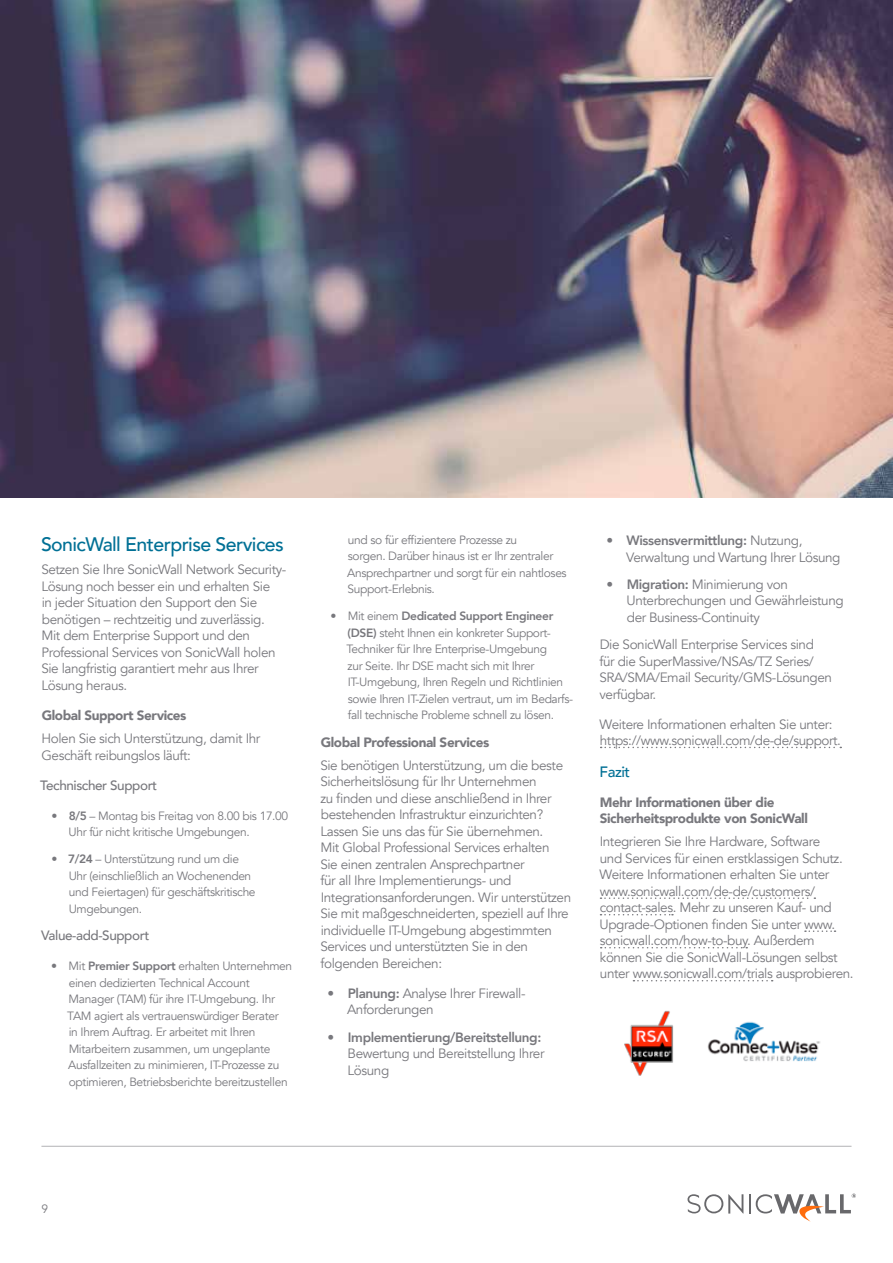
<style>
.page{position:relative;width:893px;height:1263px;background:#fff}
.page>*{position:absolute;margin:0;border:0;box-sizing:border-box;transform-origin:0 0}
.t1{font:500 19.5px "Avenir";letter-spacing:-.03em;color:#007095}
.t2{font:500 15px "Avenir";letter-spacing:-.03em;color:#007095}
.t3{font:13.5px/16.5px "Avenir";letter-spacing:-.03em;color:#78787d}
.t4{font:900 13.5px/16.5px "Avenir";letter-spacing:-.03em;color:#78787d}
.t5{font:500 13.5px "Avenir";letter-spacing:-.03em;color:#78787d}
.t6{font:800 13.5px "Avenir";letter-spacing:-.03em;color:#78787d}
.t7{font:12px/16.5px "Avenir";letter-spacing:-.03em;color:#78787d}
.s1{font-weight:800}
</style>
<div class="page">
<hr style="left:41px;top:1146px;width:810px;height:1px;background:#b2b2b5">
<svg style="left:749px;top:1194px;width:1px;height:19px"></svg>
<svg style="left:687px;top:1194px;width:56px;height:19px"></svg>
<svg style="left:756px;top:1193px;width:100px;height:28px"></svg>
<svg style="left:601px;top:747px;width:240px;height:1px"></svg>
<svg style="left:600px;top:897px;width:215px;height:2px"></svg>
<svg style="left:600px;top:914px;width:73px;height:1px"></svg>
<svg style="left:805px;top:930px;width:30px;height:2px"></svg>
<svg style="left:601px;top:947px;width:146px;height:1px"></svg>
<svg style="left:633px;top:980px;width:140px;height:1px"></svg>
<img style="left:0;top:0;width:893px;height:497px">
<img style="left:707px;top:1021px;width:113px;height:41px">
<img style="left:624px;top:1010px;width:49px;height:66px">
<h1 class="t1" style="left:41px;top:531px;width:244px">SonicWall Enterprise Services</h1>
<p class="t3" style="left:41px;top:562px;width:247px">Setzen Sie Ihre SonicWall Network Security-Lösung noch besser ein und erhalten Sie<br>in jeder Situation den Support den Sie benötigen – rechtzeitig und zuverlässig.<br>Mit dem Enterprise Support und den Professional Services von SonicWall holen Sie langfristig garantiert mehr aus Ihrer Lösung heraus.</p>
<p class="t4" style="left:42px;top:707px;width:146px">Global Support Services</p>
<p class="t3" style="left:42px;top:730px;width:220px">Holen Sie sich Unterstützung, damit Ihr<br>Geschäft reibungslos läuft:</p>
<p class="t5" style="left:40px;top:776px;width:119px">Technischer Support</p>
<p class="t7" style="left:69px;top:807px;width:221px;text-indent:-17px"><span class="s1">• 8/5</span> – Montag bis Freitag von 8.00 bis 17.00<br>Uhr für nicht kritische Umgebungen.</p>
<p class="t7" style="left:69px;top:851px;width:188px;text-indent:-17px"><span class="s1">• 7/24</span> – Unterstützung rund um die<br>Uhr (einschließlich an Wochenenden und Feiertagen) für geschäftskritische<br>Umgebungen.</p>
<p class="t5" style="left:41px;top:927px;width:110px">Value-add-Support</p>
<p class="t7" style="left:67px;top:958px;width:226px;text-indent:-16px">• Mit <span class="s1">Premier Support</span> erhalten Unternehmen einen dedizierten Technical Account Manager (TAM) für ihre IT-Umgebung. Ihr TAM agiert als vertrauenswürdiger Berater<br>in Ihrem Auftrag. Er arbeitet mit Ihren Mitarbeitern zusammen, um ungeplante Ausfallzeiten zu minimieren, IT-Prozesse zu optimieren, Betriebsberichte bereitzustellen</p>
<p class="t7" style="left:347px;top:531px;width:221px">und so für effizientere Prozesse zu<br>sorgen. Darüber hinaus ist er Ihr zentraler Ansprechpartner und sorgt für ein nahtloses Support-Erlebnis.</p>
<p class="t7" style="left:346px;top:608px;width:228px;text-indent:-16px">• Mit einem <span class="s1">Dedicated Support Engineer (DSE)</span> steht Ihnen ein konkreter Support-Techniker für Ihre Enterprise-Umgebung<br>zur Seite. Ihr DSE macht sich mit Ihrer IT-Umgebung, Ihren Regeln und Richtlinien sowie Ihren IT-Zielen vertraut, um im Bedarfs&shy;fall technische Probleme schnell zu lösen.</p>
<p class="t4" style="left:321px;top:734px;width:170px">Global Professional Services</p>
<p class="t3" style="left:320px;top:757px;width:252px">Sie benötigen Unterstützung, um die beste Sicherheitslösung für Ihr Unternehmen<br>zu finden und diese anschließend in Ihrer bestehenden Infrastruktur einzurichten?<br>Lassen Sie uns das für Sie übernehmen.<br>Mit Global Professional Services erhalten<br>Sie einen zentralen Ansprechpartner<br>für all Ihre Implementierungs- und Integrationsanforderungen. Wir unterstützen Sie mit maßgeschneiderten, speziell auf Ihre individuelle IT-Umgebung abgestimmten Services und unterstützten Sie in den folgenden Bereichen:</p>
<p class="t3" style="left:347px;top:985px;width:180px;text-indent:-20px"><span class="s1">• Planung:</span> Analyse Ihrer Firewall-<br>Anforderungen</p>
<p class="t6" style="left:328px;top:1028px;width:215px">• Implementierung/Bereitstellung:</p>
<p class="t3" style="left:348px;top:1046px;width:198px">Bewertung und Bereitstellung Ihrer<br>Lösung</p>
<p class="t3" style="left:626px;top:532px;width:216px;text-indent:-20px"><span class="s1">• Wissensvermittlung:</span> Nutzung,<br>Verwaltung und Wartung Ihrer Lösung</p>
<p class="t3" style="left:627px;top:576px;width:219px;text-indent:-20px"><span class="s1">• Migration:</span> Minimierung von<br>Unterbrechungen und Gewährleistung der Business-Continuity</p>
<p class="t3" style="left:599px;top:637px;width:234px">Die SonicWall Enterprise Services sind für die SuperMassive/NSAs/TZ Series/<br>SRA/SMA/Email Security/GMS-Lösungen verfügbar.</p>
<p class="t3" style="left:600px;top:716px;width:243px">Weitere Informationen erhalten Sie unter: https://www.sonicwall.com/de-de/support.</p>
<p class="t2" style="left:599px;top:762px;width:32px">Fazit</p>
<p class="t4" style="left:600px;top:794px;width:210px">Mehr Informationen über die<br>Sicherheitsprodukte von SonicWall</p>
<p class="t3" style="left:600px;top:834px;width:256px">Integrieren Sie Ihre Hardware, Software<br>und Services für einen erstklassigen Schutz.<br>Weitere Informationen erhalten Sie unter www.sonicwall.com/de-de/customers/ contact-sales. Mehr zu unseren Kauf- und Upgrade-Optionen finden Sie unter www. sonicwall.com/how-to-buy. Außerdem können Sie die SonicWall-Lösungen selbst unter www.sonicwall.com/trials ausprobieren.</p>
<p class="t7" style="left:41px;top:1201px;width:8px">9</p>
</div>
